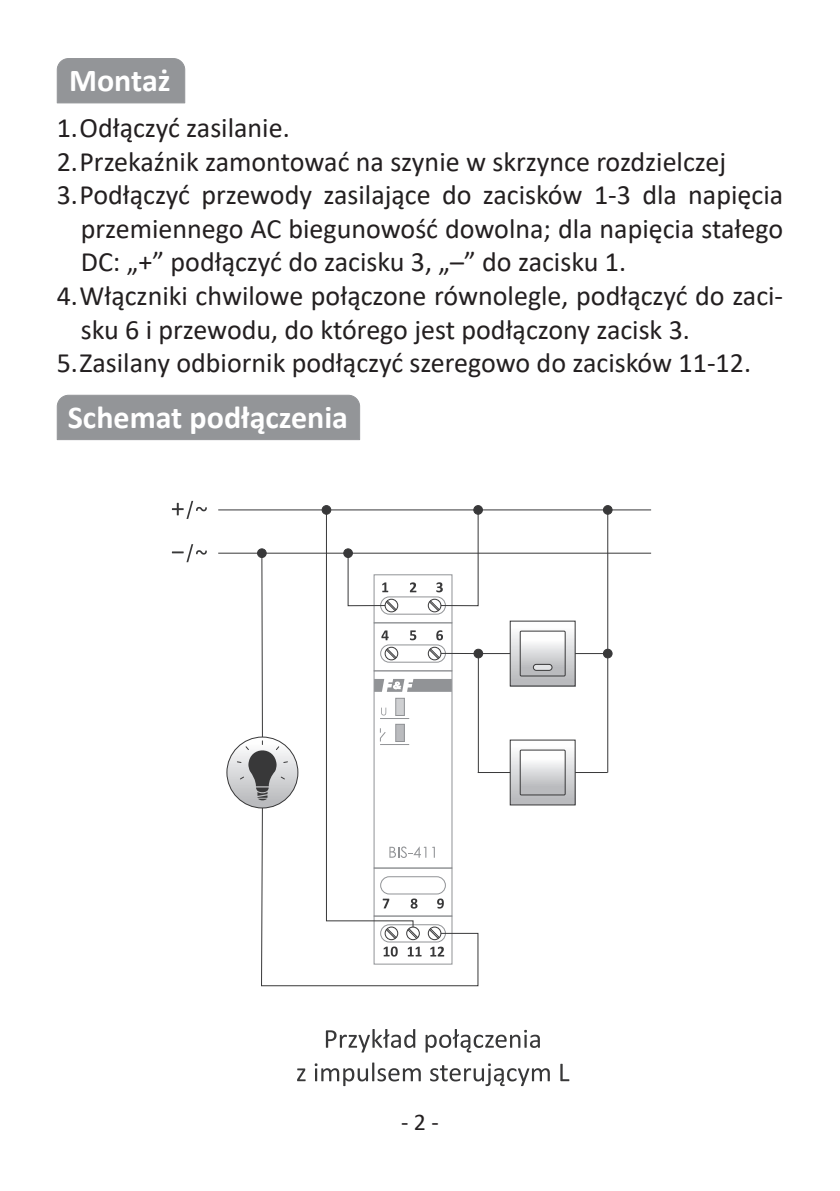
<style>
.page{position:relative;width:840px;height:1191px;background:#fff}
.page>*{position:absolute;margin:0;border:0;box-sizing:border-box;transform-origin:0 0}
.t1{font:700 32px "Calibri";color:#fff}
.t2{font:28px/33.6px "Calibri";color:#231f20;text-align:justify}
.t3{font:24px "Calibri";color:#231f20}
</style>
<div class="page">
<hr style="left:606px;top:510px;width:2px;height:262px;background:#383839">
<hr style="left:218px;top:552px;width:432px;height:2px;background:#383839">
<hr style="left:218px;top:509px;width:432px;height:1px;background:#383839">
<div style="left:603px;top:505px;width:8px;height:9px;background:#383839;border-radius:50%"></div>
<div style="left:603px;top:505px;width:9px;height:9px;border:1px solid #383839;border-radius:50%"></div>
<div style="left:473px;top:505px;width:9px;height:9px;background:#383839;border-radius:50%"></div>
<div style="left:473px;top:505px;width:9px;height:9px;border:1px solid #383839;border-radius:50%"></div>
<div style="left:322px;top:505px;width:8px;height:9px;background:#383839;border-radius:50%"></div>
<div style="left:322px;top:505px;width:9px;height:9px;border:1px solid #383839;border-radius:50%"></div>
<div style="left:603px;top:649px;width:8px;height:9px;background:#383839;border-radius:50%"></div>
<div style="left:603px;top:649px;width:9px;height:9px;border:1px solid #383839;border-radius:50%"></div>
<div style="left:473px;top:649px;width:9px;height:9px;background:#383839;border-radius:50%"></div>
<div style="left:473px;top:649px;width:9px;height:9px;border:1px solid #383839;border-radius:50%"></div>
<svg style="left:326px;top:1029px;width:89px;height:23px"></svg>
<svg style="left:425px;top:1029px;width:114px;height:23px"></svg>
<svg style="left:297px;top:1068px;width:8px;height:13px"></svg>
<svg style="left:314px;top:1062px;width:106px;height:24px"></svg>
<svg style="left:430px;top:1063px;width:119px;height:23px"></svg>
<svg style="left:560px;top:1063px;width:9px;height:18px"></svg>
<svg style="left:227px;top:737px;width:71px;height:71px"></svg>
<svg style="left:236px;top:509px;width:243px;height:477px"></svg>
<div style="left:510px;top:621px;width:65px;height:65px;background:linear-gradient(to bottom,#fff,#b3b5b8)"></div>
<svg style="left:521px;top:633px;width:42px;height:41px"></svg>
<div style="left:519px;top:631px;width:46px;height:45px;border:1px solid #383839"></div>
<div style="left:533px;top:664px;width:18px;height:6px;background:#e4e5e7;border-radius:3px"></div>
<div style="left:533px;top:664px;width:19px;height:6px;border:1px solid #383839;border-radius:3px"></div>
<hr style="left:477px;top:653px;width:33px;height:1px;background:#383839">
<hr style="left:575px;top:653px;width:32px;height:1px;background:#383839">
<div style="left:510px;top:740px;width:65px;height:65px;background:linear-gradient(to bottom,#fff,#b3b4b8)"></div>
<svg style="left:521px;top:752px;width:42px;height:41px"></svg>
<div style="left:519px;top:750px;width:46px;height:45px;border:1px solid #383839"></div>
<hr style="left:477px;top:772px;width:33px;height:1px;background:#383839">
<hr style="left:575px;top:772px;width:32px;height:1px;background:#383839">
<svg style="left:172px;top:501px;width:35px;height:18px"></svg>
<svg style="left:172px;top:544px;width:35px;height:18px"></svg>
<div style="left:57px;top:58px;width:128px;height:45px;background:#939598"></div>
<div style="left:57px;top:395px;width:303px;height:45px;background:#939598"></div>
<p class="t1" style="left:69px;top:58px;width:103px">Montaż</p>
<p class="t2" style="left:57px;top:110px;width:234px">1. Odłączyć zasilanie.</p>
<p class="t2" style="left:57px;top:144px;width:670px">2. Przekaźnik zamontować na szynie w skrzynce rozdzielczej</p>
<p class="t2" style="left:81px;top:177px;width:703px;text-indent:-24px">3. Podłączyć przewody zasilające do zacisków 1-3 dla napięcia przemiennego AC biegunowość dowolna; dla napięcia stałego DC: „+” podłączyć do zacisku 3, „–” do zacisku 1.</p>
<p class="t2" style="left:81px;top:278px;width:703px;text-indent:-24px">4. Włączniki chwilowe połączone równolegle, podłączyć do zaci&shy;sku 6 i przewodu, do którego jest podłączony zacisk 3.</p>
<p class="t2" style="left:57px;top:345px;width:695px">5. Zasilany odbiornik podłączyć szeregowo do zacisków 11-12.</p>
<p class="t1" style="left:68px;top:394px;width:281px">Schemat podłączenia</p>
<p class="t3" style="left:401px;top:1105px;width:39px">- 2 -</p>
</div>
